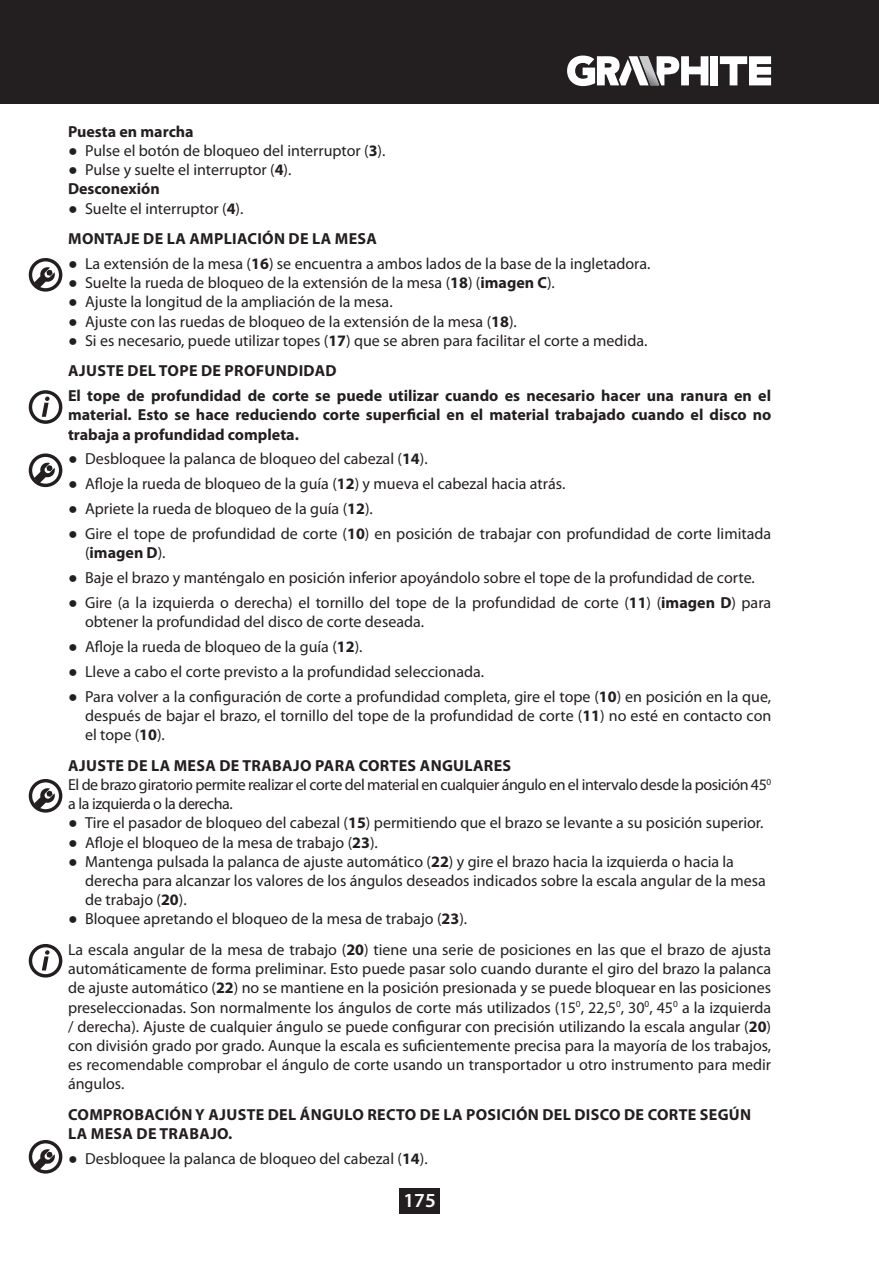
<style>
.page{position:relative;width:879px;height:1270px;background:#fff}
.page>*{position:absolute;margin:0;border:0;box-sizing:border-box;transform-origin:0 0}
.t1{font:600 20px "Myriad Pro";color:#fff}
.t2{font:16px/19.2px "Myriad Pro";color:#231f20}
.t3{font:700 16px/19.2px "Myriad Pro";letter-spacing:.02em;color:#231f20}
.t4{font:16px/19.2px "Myriad Pro";letter-spacing:-.025em;color:#231f20}
.t5{font:700 16px "Myriad Pro";color:#231f20}
.s1{font-family:"Arial Narrow"}
.s2{font-weight:700}
.s3{font-family:"Arial Narrow";font-weight:400}
.s4{font-weight:400}
</style>
<div class="page">
<div style="left:399px;top:1188px;width:41px;height:26px;background:#231f20"></div>
<div style="left:0;top:0;width:879px;height:103px;background:#231f20"></div>
<svg style="left:720px;top:56px;width:51px;height:29px"></svg>
<div style="left:710px;top:56px;width:8px;height:29px;background:#fff"></div>
<svg style="left:567px;top:56px;width:141px;height:30px"></svg>
<div style="left:29px;top:258px;width:33px;height:34px;border:3px solid #231f20;border-radius:50%"></div>
<svg style="left:34px;top:267px;width:21px;height:21px"></svg>
<svg style="left:42px;top:397px;width:8px;height:20px"></svg>
<div style="left:29px;top:390px;width:33px;height:34px;border:3px solid #231f20;border-radius:50%"></div>
<div style="left:29px;top:453px;width:33px;height:34px;border:3px solid #231f20;border-radius:50%"></div>
<svg style="left:34px;top:462px;width:21px;height:21px"></svg>
<div style="left:29px;top:779px;width:33px;height:34px;border:3px solid #231f20;border-radius:50%"></div>
<svg style="left:34px;top:788px;width:21px;height:21px"></svg>
<svg style="left:42px;top:950px;width:8px;height:20px"></svg>
<div style="left:29px;top:944px;width:33px;height:34px;border:3px solid #231f20;border-radius:50%"></div>
<div style="left:29px;top:1140px;width:33px;height:34px;border:3px solid #231f20;border-radius:50%"></div>
<svg style="left:34px;top:1149px;width:21px;height:21px"></svg>
<p class="t5" style="left:68px;top:125px;width:127px">Puesta en marcha</p>
<p class="t2" style="left:68px;top:142px;width:319px"><span class="s1">●</span> Pulse el botón de bloqueo del interruptor (<span class="s2">3</span>).</p>
<p class="t2" style="left:68px;top:161px;width:225px"><span class="s1">●</span> Pulse y suelte el interruptor (<span class="s2">4</span>).<br><span class="s2">Desconexión</span></p>
<p class="t3" style="left:68px;top:194px;width:310px;line-height:30.6px"><span class="s3">●</span> <span class="s4">Suelte el interruptor (</span>4<span class="s4">).<br></span>MONTAJE DE LA AMPLIACIÓN DE LA MESA</p>
<p class="t2" style="left:68px;top:255px;width:584px"><span class="s1">●</span> La extensión de la mesa (<span class="s2">16</span>) se encuentra a ambos lados de la base de la ingletadora.</p>
<p class="t2" style="left:68px;top:274px;width:488px"><span class="s1">●</span> Suelte la rueda de bloqueo de la extensión de la mesa (<span class="s2">18</span>) (<span class="s2">imagen C</span>).</p>
<p class="t2" style="left:68px;top:293px;width:326px"><span class="s1">●</span> Ajuste la longitud de la ampliación de la mesa.</p>
<p class="t2" style="left:68px;top:313px;width:450px"><span class="s1">●</span> Ajuste con las ruedas de bloqueo de la extensión de la mesa (<span class="s2">18</span>).</p>
<p class="t2" style="left:68px;top:326px;width:581px;line-height:30.6px"><span class="s1">●</span> Si es necesario, puede utilizar topes (<span class="s2">17</span>) que se abren para facilitar el corte a medida.<br><span class="s2">AJUSTE DEL TOPE DE PROFUNDIDAD</span></p>
<p class="t3" style="left:68px;top:387px;width:705px;text-align:justify">El tope de profundidad de corte se puede utilizar cuando es necesario hacer una ranura en el material. Esto se hace reduciendo corte superficial en el material trabajado cuando el disco no trabaja a profundidad completa.</p>
<p class="t2" style="left:68px;top:450px;width:361px"><span class="s1">●</span> Desbloquee la palanca de bloqueo del cabezal (<span class="s2">14</span>).</p>
<p class="t2" style="left:68px;top:475px;width:499px"><span class="s1">●</span> Afloje la rueda de bloqueo de la guía (<span class="s2">12</span>) y mueva el cabezal hacia atrás.</p>
<p class="t2" style="left:68px;top:500px;width:306px"><span class="s1">●</span> Apriete la rueda de bloqueo de la guía (<span class="s2">12</span>).</p>
<p class="t2" style="left:85px;top:525px;width:687px;text-indent:-17px"><span class="s1">●</span> Gire el tope de profundidad de corte (<span class="s2">10</span>) en posición de trabajar con profundidad de corte limitada (<span class="s2">imagen D</span>).</p>
<p class="t2" style="left:68px;top:569px;width:688px"><span class="s1">●</span> Baje el brazo y manténgalo en posición inferior apoyándolo sobre el tope de la profundidad de corte.</p>
<p class="t2" style="left:85px;top:594px;width:688px;text-indent:-17px"><span class="s1">●</span> Gire (a la izquierda o derecha) el tornillo del tope de la profundidad de corte (<span class="s2">11</span>) (<span class="s2">imagen D</span>) para obtener la profundidad del disco de corte deseada.</p>
<p class="t2" style="left:68px;top:638px;width:296px"><span class="s1">●</span> Afloje la rueda de bloqueo de la guía (<span class="s2">12</span>).</p>
<p class="t2" style="left:68px;top:663px;width:417px"><span class="s1">●</span> Lleve a cabo el corte previsto a la profundidad seleccionada.</p>
<p class="t2" style="left:85px;top:688px;width:688px;text-align:justify;text-indent:-17px"><span class="s1">●</span> Para volver a la configuración de corte a profundidad completa, gire el tope (<span class="s2">10</span>) en posición en la que, después de bajar el brazo, el tornillo del tope de la profundidad de corte (<span class="s2">11</span>) no esté en contacto con el tope (<span class="s2">10</span>).</p>
<p class="t4" style="left:68px;top:757px;width:704px"><span class="s2">AJUSTE DE LA MESA DE TRABAJO PARA CORTES ANGULARES<br></span>El de brazo giratorio permite realizar el corte del material en cualquier ángulo en el intervalo desde la posición 45<sup>0 </sup>a la izquierda o la derecha.</p>
<p class="t2" style="left:68px;top:814px;width:697px"><span class="s1">●</span> Tire el pasador de bloqueo del cabezal (<span class="s2">15</span>) permitiendo que el brazo se levante a su posición superior.</p>
<p class="t2" style="left:68px;top:834px;width:311px"><span class="s1">●</span> Afloje el bloqueo de la mesa de trabajo (<span class="s2">23</span>).</p>
<p class="t2" style="left:85px;top:853px;width:682px;text-indent:-17px"><span class="s1">●</span> Mantenga pulsada la palanca de ajuste automático (<span class="s2">22</span>) y gire el brazo hacia la izquierda o hacia la derecha para alcanzar los valores de los ángulos deseados indicados sobre la escala angular de la mesa de trabajo (<span class="s2">20</span>).</p>
<p class="t2" style="left:68px;top:905px;width:704px;line-height:30.6px"><span class="s1">●</span> Bloquee apretando el bloqueo de la mesa de trabajo (<span class="s2">23</span>).<br>La escala angular de la mesa de trabajo (<span class="s2">20</span>) tiene una serie de posiciones en las que el brazo de ajusta</p>
<p class="t2" style="left:68px;top:960px;width:705px;text-align:justify">automáticamente de forma preliminar. Esto puede pasar solo cuando durante el giro del brazo la palanca de ajuste automático (<span class="s2">22</span>) no se mantiene en la posición presionada y se puede bloquear en las posiciones preseleccionadas. Son normalmente los ángulos de corte más utilizados (15<sup>0</sup>, 22,5<sup>0</sup>, 30<sup>0</sup>, 45<sup>0</sup> a la izquierda / derecha). Ajuste de cualquier ángulo se puede configurar con precisión utilizando la escala angular (<span class="s2">20</span>) con división grado por grado. Aunque la escala es suficientemente precisa para la mayoría de los trabajos, es recomendable comprobar el ángulo de corte usando un transportador u otro instrumento para medir ángulos.</p>
<p class="t3" style="left:68px;top:1106px;width:684px">COMPROBACIÓN Y AJUSTE DEL ÁNGULO RECTO DE LA POSICIÓN DEL DISCO DE CORTE SEGÚN<br>LA MESA DE TRABAJO.</p>
<p class="t2" style="left:68px;top:1150px;width:361px"><span class="s1">●</span> Desbloquee la palanca de bloqueo del cabezal (<span class="s2">14</span>).</p>
<p class="t1" style="left:403px;top:1192px;width:34px">175</p>
</div>
